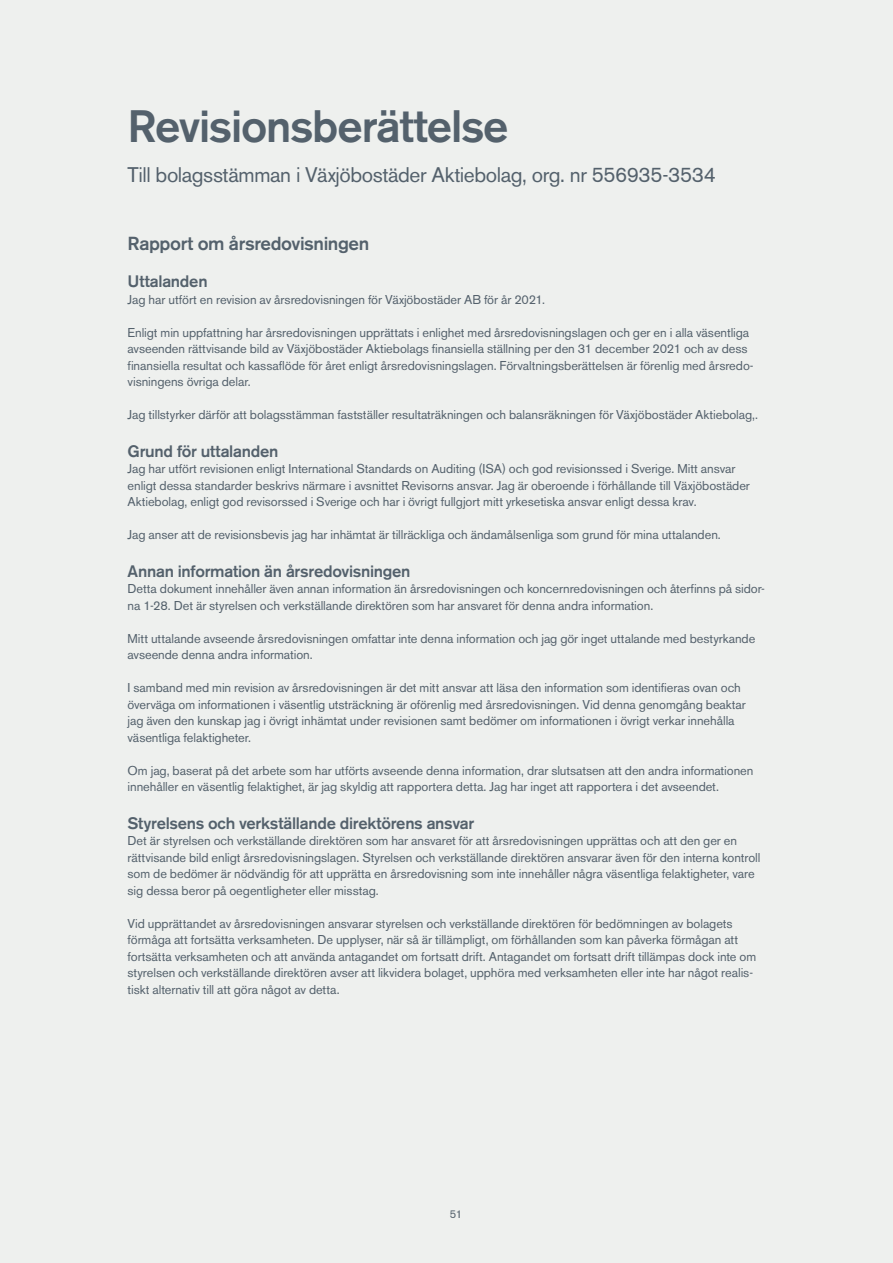
<style>
.page{position:relative;width:893px;height:1263px;background:#eef0ee}
.page>*{position:absolute;margin:0;border:0;box-sizing:border-box;transform-origin:0 0}
.t1{font:500 45px "Akzidenz Grotesk BE";letter-spacing:-.03em;color:#54616c}
.t2{font:21px "Akzidenz Grotesk BE";letter-spacing:-.02em;color:#54616c}
.t3{font:500 18.75px "Akzidenz Grotesk BE";letter-spacing:-.02em;color:#54616c}
.t4{font:500 16.5px "Akzidenz Grotesk BE";letter-spacing:-.02em;color:#54616c}
.t5{font:12.75px/16.5px "Akzidenz Grotesk BE";letter-spacing:-.005em;color:#54616c}
.t6{font:11.25px "Akzidenz Grotesk BE";color:#54616c}
</style>
<div class="page">
<h1 class="t1" style="left:128px;top:99px;width:382px">Revisionsberättelse</h1>
<h2 class="t2" style="left:128px;top:162px;width:590px">Till bolagsstämman i Växjöbostäder Aktiebolag, org. nr 556935-3534</h2>
<h3 class="t3" style="left:128px;top:232px;width:243px">Rapport om årsredovisningen</h3>
<p class="t4" style="left:128px;top:271px;width:82px">Uttalanden</p>
<p class="t5" style="left:128px;top:291px;width:419px">Jag har utfört en revision av årsredovisningen för Växjöbostäder AB för år 2021.</p>
<p class="t5" style="left:128px;top:324px;width:628px">Enligt min uppfattning har årsredovisningen upprättats i enlighet med årsredovisningslagen och ger en i alla väsentliga avseenden rättvisande bild av Växjöbostäder Aktiebolags finansiella ställning per den 31 december 2021 och av dess finansiella resultat och kassaflöde för året enligt årsredovisningslagen. Förvaltningsberättelsen är förenlig med årsredo&shy;visningens övriga delar.</p>
<p class="t5" style="left:128px;top:407px;width:632px">Jag tillstyrker därför att bolagsstämman fastställer resultaträkningen och balansräkningen för Växjöbostäder Aktiebolag,.</p>
<p class="t4" style="left:128px;top:441px;width:152px">Grund för uttalanden</p>
<p class="t5" style="left:128px;top:461px;width:624px">Jag har utfört revisionen enligt International Standards on Auditing (ISA) och god revisionssed i Sverige. Mitt ansvar enligt dessa standarder beskrivs närmare i avsnittet Revisorns ansvar. Jag är oberoende i förhållande till Växjöbostäder<br>Aktiebolag, enligt god revisorssed i Sverige och har i övrigt fullgjort mitt yrkesetiska ansvar enligt dessa krav.</p>
<p class="t5" style="left:128px;top:527px;width:595px">Jag anser att de revisionsbevis jag har inhämtat är tillräckliga och ändamålsenliga som grund för mina uttalanden.</p>
<p class="t4" style="left:128px;top:561px;width:284px">Annan information än årsredovisningen</p>
<p class="t5" style="left:128px;top:581px;width:639px">Detta dokument innehåller även annan information än årsredovisningen och koncernredovisningen och återfinns på sidor&shy;na 1-28. Det är styrelsen och verkställande direktören som har ansvaret för denna andra information.</p>
<p class="t5" style="left:128px;top:630px;width:629px">Mitt uttalande avseende årsredovisningen omfattar inte denna information och jag gör inget uttalande med bestyrkande avseende denna andra information.</p>
<p class="t5" style="left:128px;top:680px;width:620px">I samband med min revision av årsredovisningen är det mitt ansvar att läsa den information som identifieras ovan och överväga om informationen i väsentlig utsträckning är oförenlig med årsredovisningen. Vid denna genomgång beaktar jag även den kunskap jag i övrigt inhämtat under revisionen samt bedömer om informationen i övrigt verkar innehålla väsentliga felaktigheter.</p>
<p class="t5" style="left:128px;top:762px;width:627px">Om jag, baserat på det arbete som har utförts avseende denna information, drar slutsatsen att den andra informationen innehåller en väsentlig felaktighet, är jag skyldig att rapportera detta. Jag har inget att rapportera i det avseendet.</p>
<p class="t4" style="left:128px;top:813px;width:348px">Styrelsens och verkställande direktörens ansvar</p>
<p class="t5" style="left:128px;top:833px;width:634px">Det är styrelsen och verkställande direktören som har ansvaret för att årsredovisningen upprättas och att den ger en rättvisande bild enligt årsredovisningslagen. Styrelsen och verkställande direktören ansvarar även för den interna kontroll som de bedömer är nödvändig för att upprätta en årsredovisning som inte innehåller några väsentliga felaktigheter, vare sig dessa beror på oegentligheter eller misstag.</p>
<p class="t5" style="left:128px;top:915px;width:630px">Vid upprättandet av årsredovisningen ansvarar styrelsen och verkställande direktören för bedömningen av bolagets förmåga att fortsätta verksamheten. De upplyser, när så är tillämpligt, om förhållanden som kan påverka förmågan att fortsätta verksamheten och att använda antagandet om fortsatt drift. Antagandet om fortsatt drift tillämpas dock inte om styrelsen och verkställande direktören avser att likvidera bolaget, upphöra med verksamheten eller inte har något realis&shy;tiskt alternativ till att göra något av detta.</p>
<p class="t6" style="left:450px;top:1207px;width:14px">51</p>
</div>
